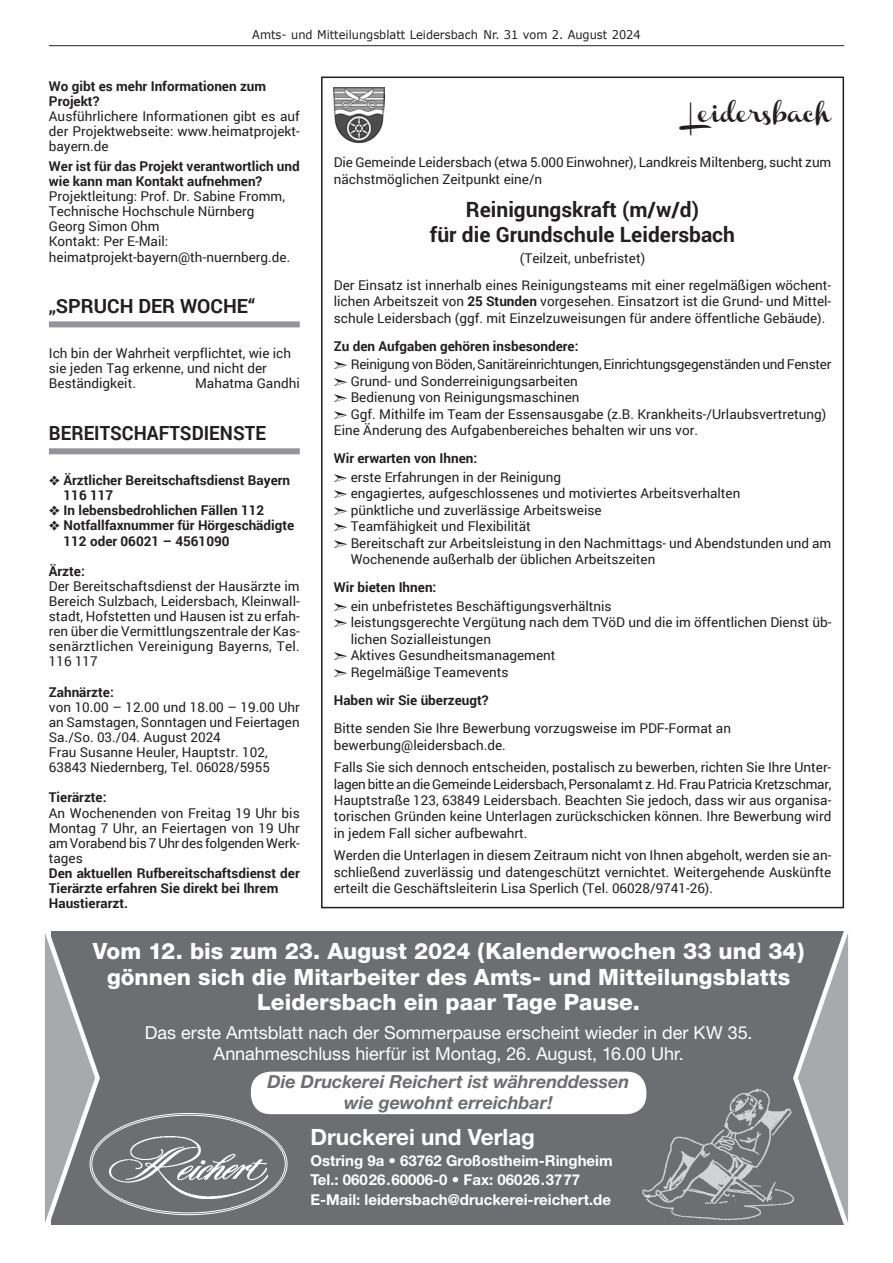
<style>
.page{position:relative;width:893px;height:1263px;background:#fff}
.page>*{position:absolute;margin:0;border:0;box-sizing:border-box;transform-origin:0 0}
.t1{font:800 22.5px/25.5px "Helvetica Neue";color:#fff;text-align:center}
.t2{font:700 22.5px "Helvetica Neue";color:#fff}
.t3{font:700 21px/25.3px "Roboto";color:#231f20;text-align:center}
.t4{font:700 19.5px "Roboto";color:#231f20;scale:.95 1}
.t5{font:700 19.5px "Roboto";color:#231f20}
.t6{font:18px/21px "Helvetica Neue";letter-spacing:-.005em;color:#fff;text-align:center}
.t7{font:italic 700 18px/21px "Helvetica Neue";color:#6d6e71;text-align:center}
.t8{font:18px "Channel";color:#231f20}
.t9{font:700 15px/19.5px "Helvetica Neue";color:#fff}
.t10{font:13.5px/15.1px "Roboto";color:#231f20}
.t11{font:700 13.5px/15.1px "Roboto";color:#231f20}
.t12{font:13.5px "Roboto";letter-spacing:-.02em;color:#231f20}
.t13{font:12px "Verdana";color:#231f20;scale:.95 1}
.s1{font-weight:700}
</style>
<div class="page">
<hr style="left:49px;top:45px;width:795px;height:1px;background:#231f20">
<div style="left:49px;top:321px;width:251px;height:6px;background:#939598"></div>
<div style="left:49px;top:448px;width:251px;height:6px;background:#939598"></div>
<div style="left:51px;top:931px;width:795px;height:294px;background:#6d6e71"></div>
<img style="left:109px;top:1137px;width:159px;height:62px">
<img style="left:640px;top:1089px;width:150px;height:132px">
<svg style="left:45px;top:933px;width:58px;height:290px"></svg>
<svg style="left:790px;top:892px;width:58px;height:333px"></svg>
<div style="left:251px;top:1071px;width:395px;height:43px;background:#fff;border-radius:20px"></div>
<img style="left:334px;top:88px;width:51px;height:55px">
<p class="t13" style="left:252px;top:27px;width:411px">Amts- und Mitteilungsblatt Leidersbach Nr. 31 vom 2. August 2024</p>
<p class="t11" style="left:49px;top:78px;width:219px">Wo gibt es mehr Informationen zum<br>Projekt?</p>
<p class="t10" style="left:49px;top:108px;width:252px;text-align:justify">Ausführlichere Informationen gibt es auf der Projektwebseite: www.heimatprojekt&shy;bayern.de</p>
<p class="t11" style="left:49px;top:158px;width:252px">Wer ist für das Projekt verantwortlich und wie kann man Kontakt aufnehmen?</p>
<p class="t10" style="left:49px;top:188px;width:243px">Projektleitung: Prof. Dr. Sabine Fromm,<br>Technische Hochschule Nürnberg<br>Georg Simon Ohm<br>Kontakt: Per E-Mail: heimatprojekt-bayern@th-nuernberg.de.</p>
<h3 class="t5" style="left:49px;top:292px;width:208px">„Spruch der Woche“</h3>
<p class="t10" style="left:49px;top:345px;width:244px">Ich bin der Wahrheit verpflichtet, wie ich sie jeden Tag erkenne, und nicht der<br>Beständigkeit.</p>
<h3 class="t8" style="left:688px;top:105px;width:144px">Leidersbach</h3>
<p class="t10" style="left:334px;top:154px;width:499px;line-height:16.4px">Die Gemeinde Leidersbach (etwa 5.000 Einwohner), Landkreis Miltenberg, sucht zum nächstmöglichen Zeitpunkt eine/n</p>
<h2 class="t3" style="left:430px;top:196px;width:307px">Reinigungskraft (m/w/d)<br>für die Grundschule Leidersbach</h2>
<p class="t10" style="left:334px;top:244px;width:499px;line-height:26.8px;text-align:center">(Teilzeit, unbefristet)<br>Der Einsatz ist innerhalb eines Reinigungsteams mit einer regelmäßigen wöchent-</p>
<p class="t10" style="left:334px;top:293px;width:499px;line-height:16.4px">lichen Arbeitszeit von <span class="s1">25 Stunden</span> vorgesehen. Einsatzort ist die Grund- und Mittel&shy;schule Leidersbach (ggf. mit Einzelzuweisungen für andere öffentliche Gebäude).</p>
<p class="t11" style="left:334px;top:338px;width:246px">Zu den Aufgaben gehören insbesondere:</p>
<p class="t12" style="left:351px;top:355px;width:482px">Reinigung von Böden, Sanitäreinrichtungen, Einrichtungsgegenständen und Fenster</p>
<p class="t10" style="left:351px;top:373px;width:229px">Grund- und Sonderreinigungsarbeiten</p>
<p class="t10" style="left:351px;top:389px;width:230px">Bedienung von Reinigungsmaschinen</p>
<p class="t10" style="left:351px;top:406px;width:477px">Ggf. Mithilfe im Team der Essensausgabe (z.B. Krankheits-/Urlaubsvertretung)</p>
<p class="t10" style="left:334px;top:422px;width:366px">Eine Änderung des Aufgabenbereiches behalten wir uns vor.</p>
<p class="t11" style="left:334px;top:450px;width:145px">Wir erwarten von Ihnen:</p>
<p class="t10" style="left:351px;top:468px;width:482px;line-height:16.4px">erste Erfahrungen in der Reinigung<br>engagiertes, aufgeschlossenes und motiviertes Arbeitsverhalten<br>pünktliche und zuverlässige Arbeitsweise<br>Teamfähigkeit und Flexibilität<br>Bereitschaft zur Arbeitsleistung in den Nachmittags- und Abendstunden und am Wochenende außerhalb der üblichen Arbeitszeiten</p>
<p class="t11" style="left:334px;top:579px;width:104px">Wir bieten Ihnen:</p>
<p class="t10" style="left:351px;top:597px;width:482px;line-height:16.4px">ein unbefristetes Beschäftigungsverhältnis<br>leistungsgerechte Vergütung nach dem TVöD und die im öffentlichen Dienst üb&shy;lichen Sozialleistungen<br>Aktives Gesundheitsmanagement<br>Regelmäßige Teamevents</p>
<p class="t11" style="left:334px;top:692px;width:156px">Haben wir Sie überzeugt?</p>
<p class="t10" style="left:334px;top:720px;width:399px;line-height:16.4px">Bitte senden Sie Ihre Bewerbung vorzugsweise im PDF-Format an bewerbung@leidersbach.de.</p>
<p class="t10" style="left:334px;top:758px;width:499px;line-height:16.4px;text-align:justify">Falls Sie sich dennoch entscheiden, postalisch zu bewerben, richten Sie Ihre Unter&shy;lagen bitte an die Gemeinde Leidersbach, Personalamt z. Hd. Frau Patricia Kretzschmar, Hauptstraße 123, 63849 Leidersbach. Beachten Sie jedoch, dass wir aus organisa&shy;torischen Gründen keine Unterlagen zurückschicken können. Ihre Bewerbung wird in jedem Fall sicher aufbewahrt.</p>
<p class="t10" style="left:334px;top:847px;width:499px;line-height:16.4px;text-align:justify">Werden die Unterlagen in diesem Zeitraum nicht von Ihnen abgeholt, werden sie an&shy;schließend zuverlässig und datengeschützt vernichtet. Weitergehende Auskünfte erteilt die Geschäftsleiterin Lisa Sperlich (Tel. 06028/9741-26).</p>
<p class="t10" style="left:195px;top:376px;width:106px">Mahatma Gandhi</p>
<h3 class="t4" style="left:49px;top:419px;width:48px">Bereits</h3>
<h3 class="t4" style="left:122px;top:419px;width:39px">chaftsdienste</h3>
<p class="t11" style="left:64px;top:472px;width:228px;text-indent:-15px">❖ Ärztlicher Bereitschaftsdienst Bayern<br>116 117</p>
<p class="t11" style="left:49px;top:502px;width:217px">❖ In lebensbedrohlichen Fällen 112</p>
<p class="t11" style="left:63px;top:518px;width:232px;text-indent:-15px">❖ Notfallfaxnummer für Hörgeschädigte<br>112 oder 06021 – 4561090</p>
<p class="t11" style="left:49px;top:563px;width:37px">Ärzte:</p>
<p class="t10" style="left:49px;top:578px;width:252px;text-align:justify">Der Bereitschaftsdienst der Hausärzte im Bereich Sulzbach, Leidersbach, Kleinwall&shy;stadt, Hofstetten und Hausen ist zu erfah&shy;ren über die Vermittlungszentrale der Kas&shy;senärztlichen Vereinigung Bayerns, Tel.<br>116 117</p>
<p class="t11" style="left:49px;top:684px;width:66px">Zahnärzte:</p>
<p class="t10" style="left:49px;top:699px;width:252px">von 10.00 – 12.00 und 18.00 – 19.00 Uhr an Samstagen, Sonntagen und Feiertagen Sa./So. 03./04. August 2024<br>Frau Susanne Heuler, Hauptstr. 102, 63843 Niedernberg, Tel. 06028/5955</p>
<p class="t11" style="left:49px;top:789px;width:59px">Tierärzte:</p>
<p class="t10" style="left:49px;top:805px;width:252px;text-align:justify">An Wochenenden von Freitag 19 Uhr bis Montag 7 Uhr, an Feiertagen von 19 Uhr am Vorabend bis 7 Uhr des folgenden Werk&shy;tages</p>
<p class="t11" style="left:49px;top:865px;width:252px">Den aktuellen Rufbereitschaftsdienst der<br>Tierärzte erfahren Sie direkt bei Ihrem<br>Haustierarzt.</p>
<h1 class="t1" style="left:93px;top:938px;width:713px">Vom 12. bis zum 23. August 2024 (Kalenderwochen 33 und 34) gönnen sich die Mitarbeiter des Amts- und Mitteilungsblatts<br>Leidersbach ein paar Tage Pause.</h1>
<h3 class="t6" style="left:145px;top:1021px;width:609px">Das erste Amtsblatt nach der Sommerpause erscheint wieder in der KW 35.<br>Annahmeschluss hierfür ist Montag, 26. August, 16.00 Uhr.</h3>
<h3 class="t7" style="left:268px;top:1071px;width:364px">Die Druckerei Reichert ist währenddessen wie gewohnt erreichbar!</h3>
<h1 class="t2" style="left:310px;top:1122px;width:226px">Druckerei und Verlag</h1>
<p class="t9" style="left:310px;top:1150px;width:304px">Ostring 9a • 63762 Großostheim-Ringheim<br>Tel.: 06026.60006-0 • Fax: 06026.3777<br>E-Mail: leidersbach@druckerei-reichert.de</p>
</div>
